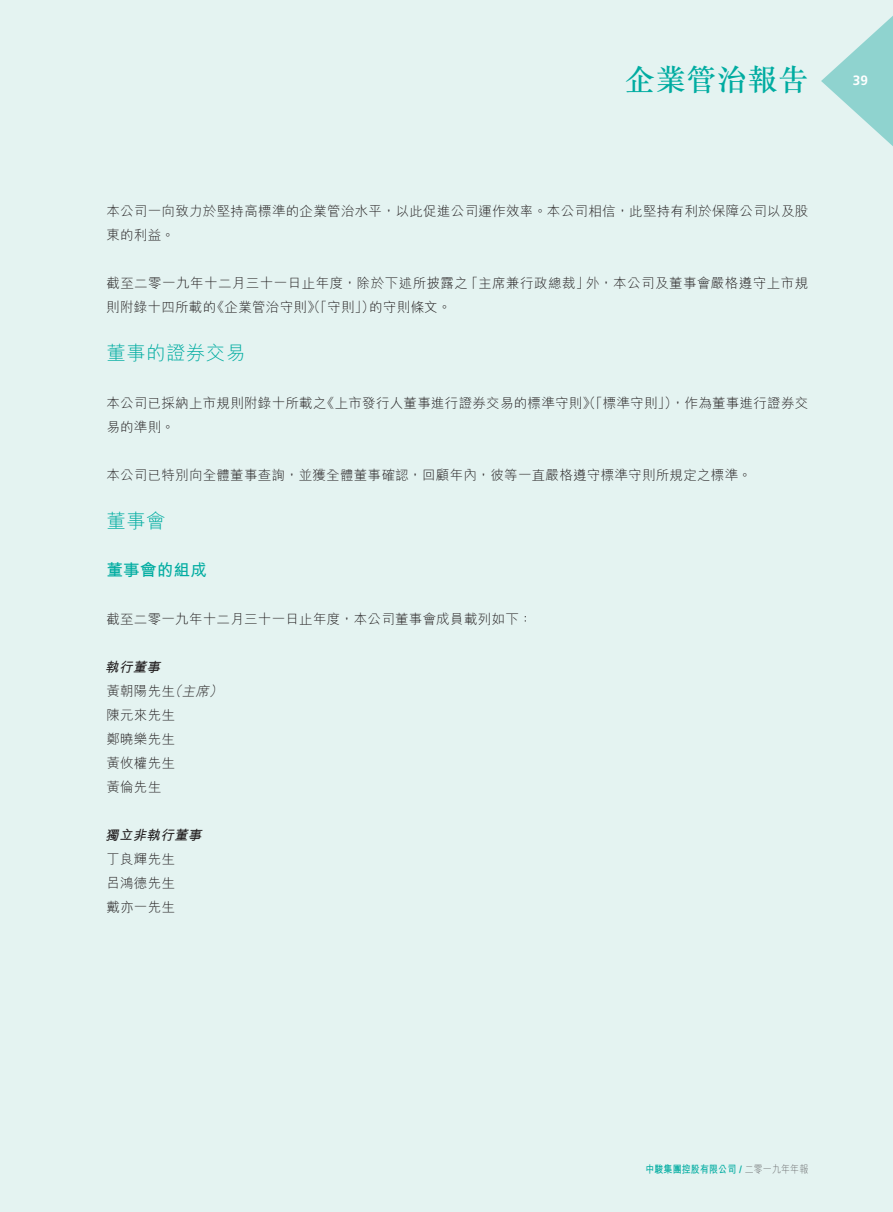
<style>
.page{position:relative;width:893px;height:1212px;background:#fff}
.page>*{position:absolute;margin:0;border:0;box-sizing:border-box;transform-origin:0 0}
.t1{font:30px "M Sung HK Medium E Ten B5 H";letter-spacing:.02em;color:#00aca1}
.t2{font:19.5px "M Hei HK Light E Ten B5 H";letter-spacing:.02em;color:#00aca1}
.t3{font:16.5px "M Hei HK Bold E Ten B5 H";letter-spacing:.02em;color:#00aca1}
.t4{font:13.5px/24px "M Hei HK Light E Ten B5 H";letter-spacing:.02em;color:#231f20}
.t5{font:italic 13.5px "M Hei HK Bold E Ten B5 H";color:#231f20}
.t6{font:700 13.5px "Frutiger LT Std";color:#fff}
.t7{font:10.5px "M Hei HK Bold E Ten B5 H";letter-spacing:.02em;color:#00aca1;scale:.85 1}
.s1{font-style:italic}
.s2{font-family:"Frutiger LT Std";font-weight:700;font-stretch:condensed}
.s3{font-family:"M Hei HK Light E Ten B5 H";color:#6d6e70}
</style>
<div class="page">
<div style="left:0;top:0;width:892px;height:1212px;background:#e4f3f1"></div>
<svg style="left:821px;top:17px;width:71px;height:128px"></svg>
<h1 class="t1" style="left:625px;top:68px;width:184px">企業管治報告</h1>
<p class="t6" style="left:852px;top:73px;width:17px">39</p>
<p class="t4" style="left:106px;top:201px;width:703px">本公司一向致力於堅持高標準的企業管治水平，以此促進公司運作效率。本公司相信，此堅持有利於保障公司以及股東的利益。</p>
<p class="t4" style="left:106px;top:273px;width:703px">截至二零一九年十二月三十一日止年度，除於下述所披露之「主席兼行政總裁」外，本公司及董事會嚴格遵守上市規則附錄十四所載的《企業管治守則》（「守則」）的守則條文。</p>
<h2 class="t2" style="left:106px;top:346px;width:140px">董事的證券交易</h2>
<p class="t4" style="left:106px;top:393px;width:703px">本公司已採納上市規則附錄十所載之《上市發行人董事進行證券交易的標準守則》（「標準守則」），作為董事進行證券交易的準則。</p>
<p class="t4" style="left:106px;top:465px;width:647px">本公司已特別向全體董事查詢，並獲全體董事確認，回顧年內，彼等一直嚴格遵守標準守則所規定之標準。</p>
<h2 class="t2" style="left:106px;top:514px;width:61px">董事會</h2>
<p class="t3" style="left:106px;top:564px;width:102px">董事會的組成</p>
<p class="t4" style="left:106px;top:609px;width:427px">截至二零一九年十二月三十一日止年度，本公司董事會成員載列如下：</p>
<p class="t5" style="left:105px;top:662px;width:59px">執行董事</p>
<p class="t4" style="left:106px;top:681px;width:120px">黃朝陽先生<span class="s1">（主席）</span>陳元來先生<br>鄭曉樂先生<br>黃攸權先生<br>黃倫先生</p>
<p class="t5" style="left:105px;top:830px;width:100px">獨立非執行董事</p>
<p class="t4" style="left:106px;top:849px;width:70px;text-align:justify">丁良輝先生呂鴻德先生戴亦一先生</p>
<p class="t7" style="left:645px;top:1165px;width:193px">中駿集團控股有限公司 <span class="s2">/</span> <span class="s3">二零一九年年報</span></p>
</div>
